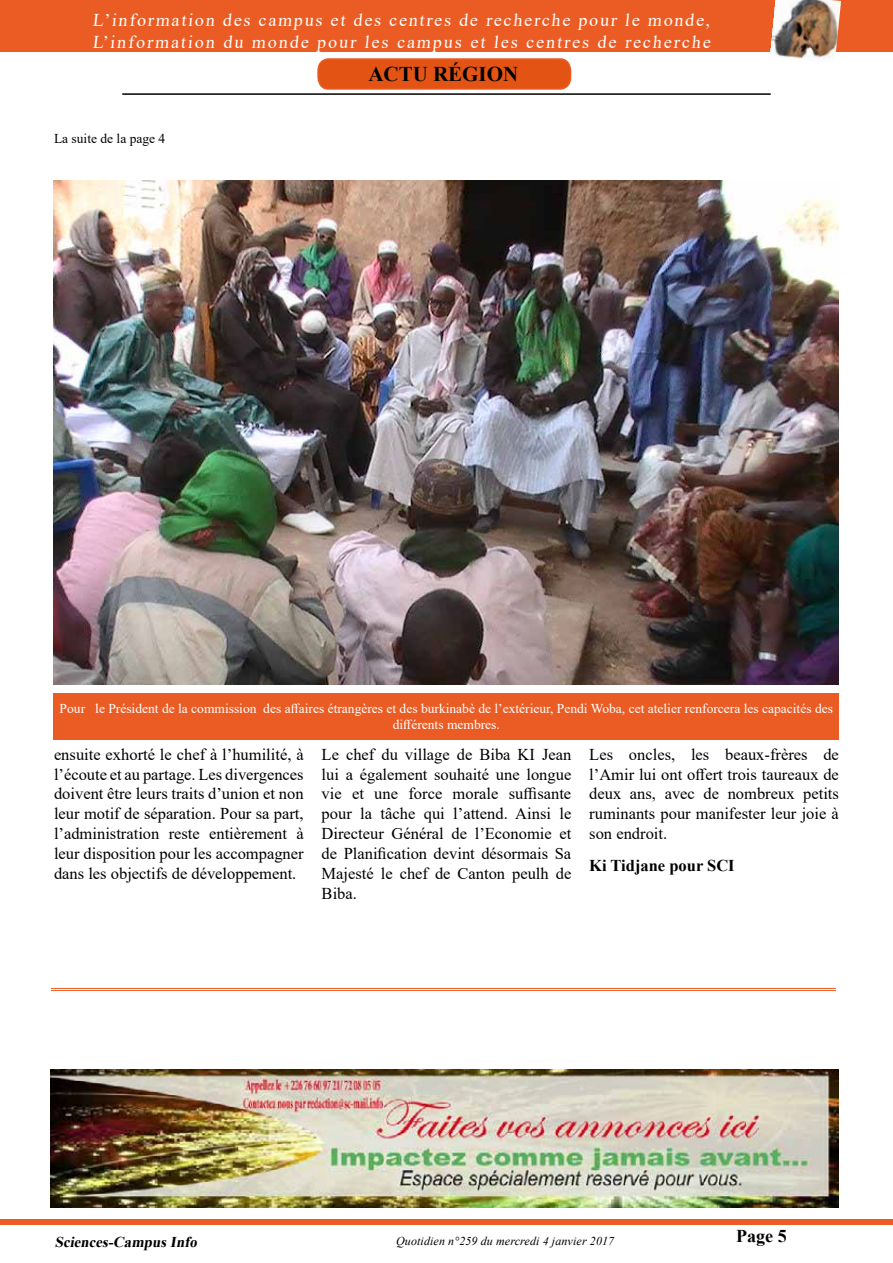
<style>
.page{position:relative;width:893px;height:1263px;background:#fff}
.page>*{position:absolute;margin:0;border:0;box-sizing:border-box;transform-origin:0 0}
.t1{font:700 21px "Times New Roman";color:#000}
.t2{font:18px/21.6px "Times New Roman";letter-spacing:.105em;color:#fff}
.t3{font:700 18px "Times New Roman";color:#000}
.t4{font:16.5px/19.8px "Times New Roman";color:#000;text-align:justify}
.t5{font:700 16.5px "Times New Roman";color:#000}
.t6{font:italic 700 15px "Times New Roman";color:#000}
.t7{font:13.5px/16.2px "Times New Roman";color:#fff;text-align:center}
.t8{font:13.5px "Times New Roman";color:#000}
.t9{font:italic 12px "Times New Roman";letter-spacing:.01em;color:#000}
</style>
<div class="page">
<div style="left:0;top:1219px;width:893px;height:6px;background:#ea5c24"></div>
<hr style="left:122px;top:93px;width:649px;height:2px;background:#000">
<div style="left:0;top:0;width:893px;height:51px;background:#ea5c24"></div>
<img style="left:770px;top:0;width:71px;height:61px">
<hr style="left:51px;top:988px;width:785px;height:1px;background:#ea5c24">
<hr style="left:51px;top:990px;width:785px;height:1px;background:#ea5c24">
<img style="left:54px;top:181px;width:785px;height:503px">
<div style="left:54px;top:693px;width:785px;height:47px;background:#ea5c24"></div>
<svg style="left:317px;top:58px;width:255px;height:32px;background:#e45a1d"></svg>
<img style="left:51px;top:1070px;width:788px;height:138px">
<p class="t2" style="left:92px;top:9px;width:622px">L’information des campus et des centres de recherche pour le monde,<br>L’information du monde pour les campus et les centres de recherche</p>
<p class="t8" style="left:54px;top:129px;width:113px">La suite de la page 4</p>
<p class="t1" style="left:368px;top:59px;width:151px">ACTU RÉGION</p>
<p class="t7" style="left:60px;top:700px;width:775px">Pour le Président de la commission des affaires étrangères et des burkinabè de l’extérieur, Pendi Woba, cet atelier renforcera les capacités des différents membres.</p>
<p class="t4" style="left:54px;top:744px;width:251px">ensuite exhorté le chef à l’humilité, à l’écoute et au partage. Les divergences doivent être leurs traits d’union et non leur motif de séparation. Pour sa part, l’administration reste entièrement à leur disposition pour les accompagner dans les objectifs de développement.</p>
<p class="t4" style="left:322px;top:744px;width:251px">Le chef du village de Biba KI Jean lui a également souhaité une longue vie et une force morale suffisante pour la tâche qui l’attend. Ainsi le Directeur Général de l’Economie et de Planification devint désormais Sa Majesté le chef de Canton peulh de Biba.</p>
<p class="t4" style="left:589px;top:744px;width:251px">Les oncles, les beaux-frères de l’Amir lui ont offert trois taureaux de deux ans, avec de nombreux petits ruminants pour manifester leur joie à son endroit.</p>
<p class="t5" style="left:589px;top:853px;width:147px">Ki Tidjane pour SCI</p>
<p class="t6" style="left:55px;top:1231px;width:147px">Sciences-CampusInfo</p>
<p class="t9" style="left:396px;top:1232px;width:220px">Quotidien n°259 du mercredi 4 janvier 2017</p>
<p class="t3" style="left:736px;top:1223px;width:52px">Page 5</p>
</div>
